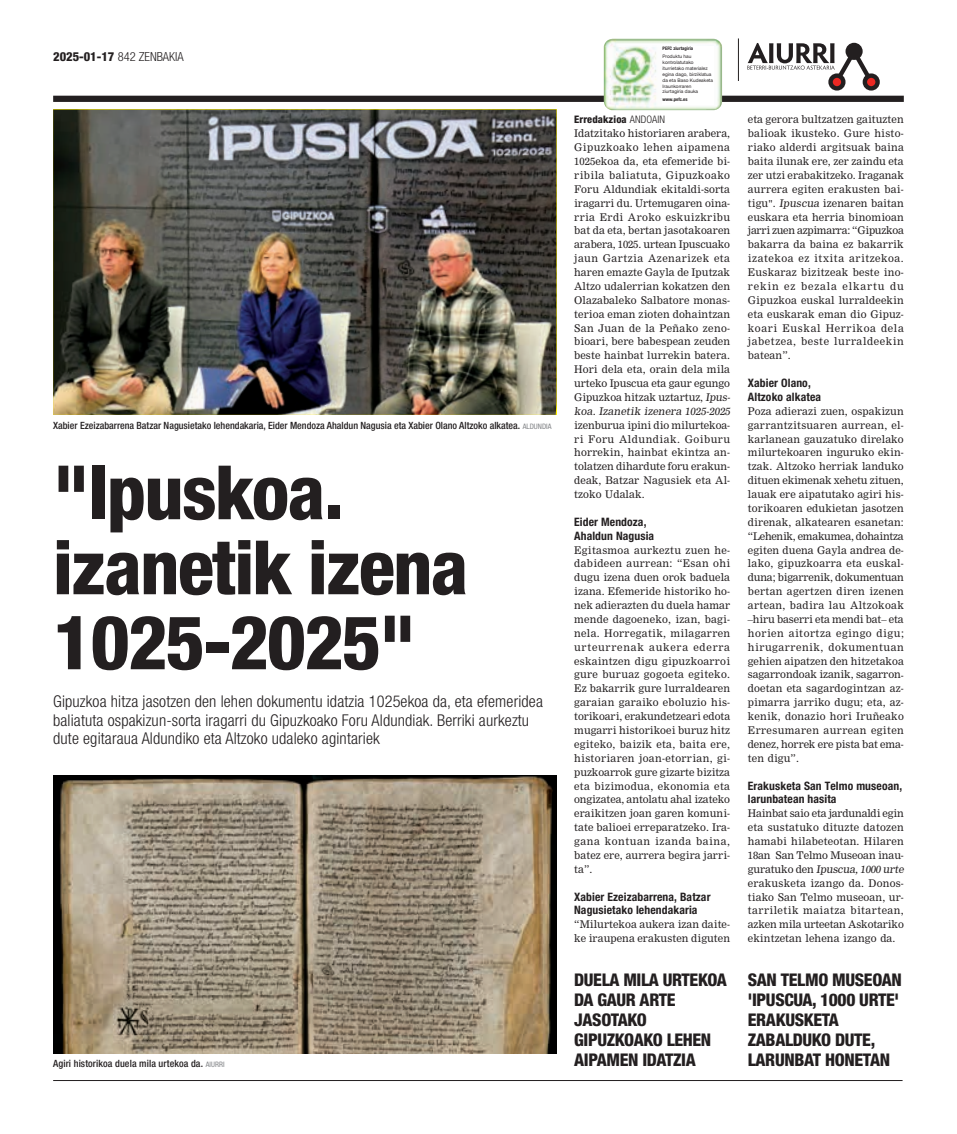
<style>
.page{position:relative;width:957px;height:1134px;background:#fff}
.page>*{position:absolute;margin:0;border:0;box-sizing:border-box;transform-origin:0 0}
.t1{font:800 condensed 75px/75px "Helvetica Neue";letter-spacing:-.02em;color:#231f20}
.t2{font:800 condensed 17.5px/20px "Helvetica Neue";letter-spacing:.055em;color:#231f20}
.t3{font:800 condensed 17.5px/20px "Helvetica Neue";letter-spacing:.035em;color:#231f20}
.t4{font:800 condensed 17.5px/20px "Helvetica Neue";letter-spacing:.015em;color:#231f20}
.t5{font:300 condensed 16.25px/18.8px "Helvetica Neue";letter-spacing:.01em;color:#231f20}
.t6{font:300 condensed 12.5px "Helvetica Neue";color:#231f20}
.t7{font:700 condensed 11.62px/13.9px "Helvetica Neue";letter-spacing:.01em;color:#231f20}
.t8{font:10.38px/13.9px "M Nimrod";letter-spacing:.01em;color:#231f20}
.t9{font:800 condensed 10.38px "Helvetica Neue";letter-spacing:.01em;color:#231f20}
.t10{font:500 condensed 10px "Helvetica Neue";color:#231f20}
.t11{font:4.75px/6px "Helvetica Neue";letter-spacing:.01em;color:#231f20}
.t12{font:700 condensed 4.75px "Helvetica Neue";letter-spacing:.01em;color:#231f20}
.s1{font-weight:800}
.s2{font-weight:400;font-size:7.5px;color:#808285}
.s3{font-weight:300}
</style>
<div class="page">
<div style="left:53px;top:96px;width:851px;height:6px;background:#231f20"></div>
<hr style="left:53px;top:1080px;width:849px;height:1px;background:#231f20">
<hr style="left:738px;top:38px;width:1px;height:43px;background:#231f20">
<svg style="left:747px;top:43px;width:122px;height:45px"></svg>
<svg style="left:865px;top:76px;width:12px;height:12px"></svg>
<div style="left:862px;top:73px;width:18px;height:18px;border:4px solid #231f20;border-radius:50%"></div>
<svg style="left:830px;top:76px;width:13px;height:12px"></svg>
<div style="left:828px;top:73px;width:17px;height:18px;border:4px solid #231f20;border-radius:50%"></div>
<div style="left:845px;top:43px;width:17px;height:17px;background:#231f20;border-radius:50%"></div>
<img style="left:604px;top:39px;width:118px;height:71px">
<div style="left:662px;top:46px;width:51px;height:59px;background:#fff"></div>
<img style="left:53px;top:110px;width:503px;height:305px">
<img style="left:53px;top:776px;width:503px;height:277px">
<p class="t6" style="left:53px;top:49px;width:132px"><span class="s1">2025-01-17</span> 842 zenbakia</p>
<p class="t10" style="left:53px;top:419px;width:499px">Xabier Ezeizabarrena Batzar Nagusietako lehendakaria, Eider Mendoza Ahaldun Nagusia eta Xabier Olano Altzoko alkatea. <span class="s2">ALDUND IA</span></p>
<h1 class="t1" style="left:53px;top:454px;width:417px">"IPUSKOA.<br>IZANETIK IZENA<br>1025-2025"</h1>
<h3 class="t5" style="left:53px;top:691px;width:491px">Gipuzkoa hitza jasotzen den lehen dokumentu idatzia 1025ekoa da, eta efemeridea baliatuta ospakizun-sorta iragarri du Gipuzkoako Foru Aldundiak. Berriki aurkeztu dute egitaraua Aldundiko eta Altzoko udaleko agintariek</h3>
<p class="t10" style="left:53px;top:1057px;width:173px">Agiri historikoa duela mila urtekoa da. <span class="s2">AIURRI</span></p>
<p class="t12" style="left:662px;top:45px;width:32px">PEFC ziurtagiria</p>
<p class="t11" style="left:662px;top:53px;width:52px">Produktu hau kontrolatutako iturrietako materialez egina dago, birziklatua da eta Baso Kudeaketa<br>Iraunkorraren ziurtagiria dauka</p>
<p class="t12" style="left:662px;top:95px;width:27px">www.pefc.es</p>
<p class="t9" style="left:574px;top:113px;width:92px">ERREDAKZIOA <span class="s3">andoain</span></p>
<p class="t8" style="left:574px;top:127px;width:159px">Idatzitako historiaren arabera,<br>Gipuzkoako lehen aipamena<br>1025ekoa da, eta efemeride bi&shy;ribila baliatuta, Gipuzkoako<br>Foru Aldundiak ekitaldi-sorta iragarri du. Urtemugaren oina&shy;rria Erdi Aroko eskuizkribu bat da eta, bertan jasotakoaren arabera, 1025. urtean Ipuscuako jaun Gartzia Azenarizek eta haren emazte Gayla de Iputzak<br>Altzo udalerrian kokatzen den<br>Olazabaleko Salbatore monas&shy;terioa eman zioten dohaintzan<br>San Juan de la Peñako zeno&shy;bioari, bere babespean zeuden beste hainbat lurrekin batera.<br>Hori dela eta, orain dela mila urteko Ipuscua eta gaur egungo<br>Gipuzkoa hitzak uztartuz, Ipus&shy;koa. Izanetik izenera 1025-2025 izenburua ipini dio milurtekoa&shy;ri Foru Aldundiak. Goiburu horrekin, hainbat ekintza an&shy;tolatzen dihardute foru erakun&shy;deak, Batzar Nagusiek eta Al&shy;tzoko Udalak.</p>
<p class="t7" style="left:574px;top:515px;width:81px">Eider Mendoza,<br>Ahaldun Nagusia</p>
<p class="t8" style="left:574px;top:543px;width:157px;text-align:justify">Egitasmoa aurkeztu zuen he&shy;dabideen aurrean: “Esan ohi dugu izena duen orok baduela izana. Efemeride historiko ho&shy;nek adierazten du duela hamar mende dagoeneko, izan, bagi&shy;nela. Horregatik, milagarren urteurrenak aukera ederra eskaintzen digu gipuzkoarroi gure buruaz gogoeta egiteko.<br>Ez bakarrik gure lurraldearen garaian garaiko eboluzio his&shy;torikoari, erakundetzeari edota mugarri historikoei buruz hitz egiteko, baizik eta, baita ere, historiaren joan-etorrian, gi&shy;puzkoarrok gure gizarte bizitza eta bizimodua, ekonomia eta ongizatea, antolatu ahal izateko eraikitzen joan garen komuni&shy;tate balioei erreparatzeko. Ira&shy;gana kontuan izanda baina, batez ere, aurrera begira jarri&shy;ta”.</p>
<p class="t7" style="left:574px;top:889px;width:138px">Xabier Ezeizabarrena, Batzar<br>Nagusietako lehendakaria</p>
<p class="t8" style="left:574px;top:918px;width:157px">“Milurtekoa aukera izan daite&shy;ke iraupena erakusten diguten</p>
<p class="t8" style="left:748px;top:113px;width:157px;text-align:justify">eta gerora bultzatzen gaituzten balioak ikusteko. Gure histo&shy;riako alderdi argitsuak baina baita ilunak ere, zer zaindu eta zer utzi erabakitzeko. Iraganak aurrera egiten erakusten bai&shy;tigu". Ipuscua izenaren baitan euskara eta herria binomioan jarri zuen azpimarra: “Gipuzkoa bakarra da baina ez bakarrik izatekoa ez itxita aritzekoa.<br>Euskaraz bizitzeak beste ino&shy;rekin ez bezala elkartu du Gipuzkoa euskal lurraldeekin eta euskarak eman dio Gipuz&shy;koari Euskal Herrikoa dela jabetzea, beste lurraldeekin batean”.</p>
<p class="t7" style="left:748px;top:376px;width:75px">Xabier Olano,<br>Altzoko alkatea</p>
<p class="t8" style="left:748px;top:404px;width:158px;text-align:justify">Poza adierazi zuen, ospakizun garrantzitsuaren aurrean, el&shy;karlanean gauzatuko direlako milurtekoaren inguruko ekin&shy;tzak. Altzoko herriak landuko dituen ekimenak xehetu zituen, lauak ere aipatutako agiri his&shy;torikoaren edukietan jasotzen direnak, alkatearen esanetan: “Lehenik, emakumea, dohaintza egiten duena Gayla andrea de&shy;lako, gipuzkoarra eta euskal&shy;duna; bigarrenik, dokumentuan bertan agertzen diren izenen artean, badira lau Altzokoak –hiru baserri eta mendi bat– eta horien aitortza egingo digu; hirugarrenik, dokumentuan gehien aipatzen den hitzetakoa sagarrondoak izanik, sagarron&shy;doetan eta sagardogintzan az&shy;pimarra jarriko dugu; eta, az&shy;kenik, donazio hori Iruñeako Erresumaren aurrean egiten denez, horrek ere pista bat ema&shy;ten digu”.</p>
<p class="t7" style="left:748px;top:778px;width:156px">Erakusketa San Telmo museoan, larunbatean hasita</p>
<p class="t8" style="left:748px;top:807px;width:159px">Hainbat saio eta jardunaldi egin eta sustatuko dituzte datozen hamabi hilabeteotan. Hilaren<br>18an San Telmo Museoan inau&shy;g u r a t u k o d e n Ipuscua,1000 urte erakusketa izango da. Donos&shy;tiako San Telmo museoan, ur&shy;tarriletik maiatza bitartean, azken mila urteetan Askotariko ekintzetan lehena izango da.</p>
<h2 class="t2" style="left:574px;top:969px;width:153px">DUELA MILA URTEKOA<br>DA GAU R ARTE<br>JASOTAKO<br>GIPUZKOAKO LEHEN<br>AIPAMEN IDATZIA</h2>
<h2 class="t4" style="left:748px;top:969px;width:155px">SAN TELMO MUSEOAN 'IPUSCUA</h2>
<h2 class="t3" style="left:748px;top:989px;width:153px;text-indent:64px">, 1000 URTE'<br>ERAKUS KETA<br>ZABALDUKO DUTE,<br>LARUNBAT</h2>
<h2 class="t3" style="left:825px;top:1049px;width:66px">HONETAN</h2>
</div>
